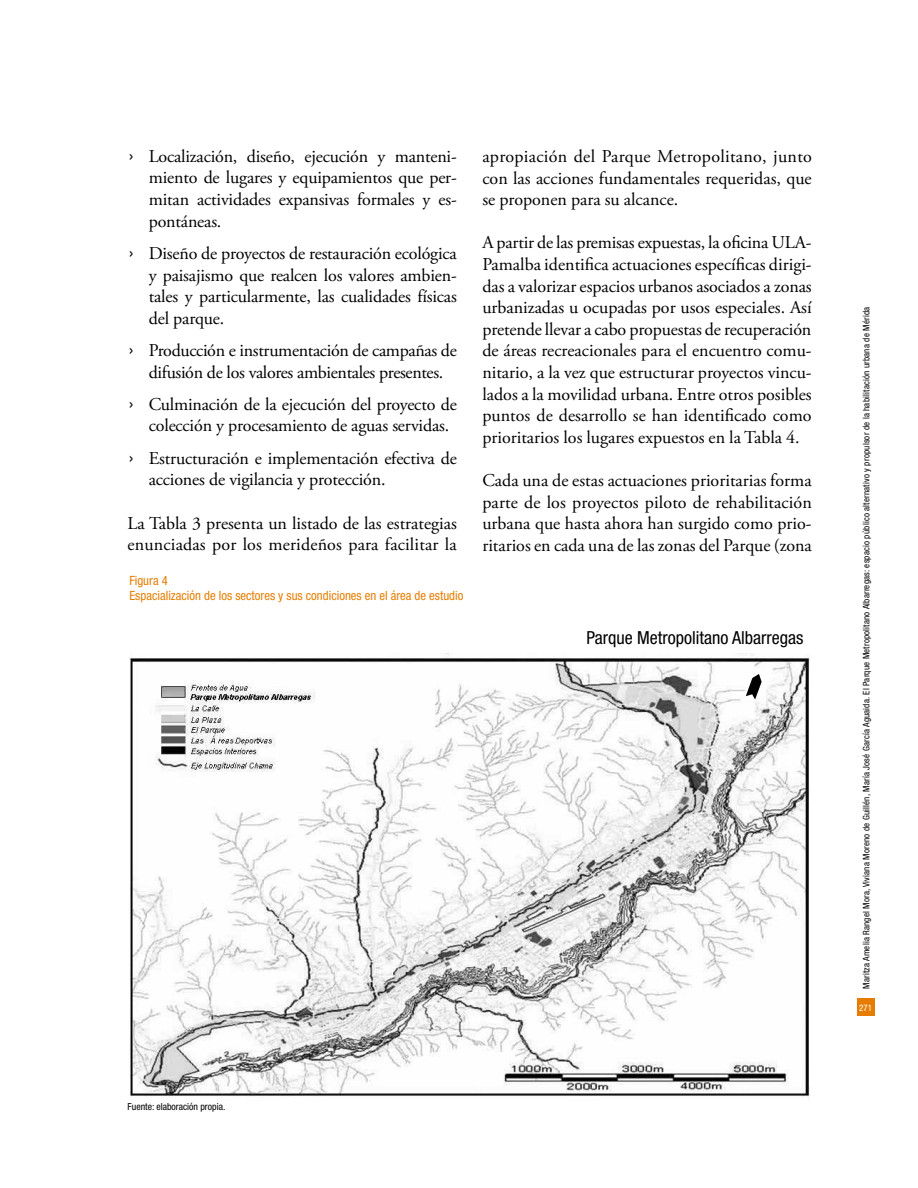
<style>
.page{position:relative;width:918px;height:1188px;background:#fff}
.page>*{position:absolute;margin:0;border:0;box-sizing:border-box;transform-origin:0 0}
.t1{font:18px/21.6px "Adobe Garamond Pro";letter-spacing:-.01em;color:#000;text-align:justify}
.t2{font:18px/21.6px "Adobe Garamond Pro";letter-spacing:.01em;color:#000}
.t3{font:condensed 18px "Helvetica Neue";color:#000}
.t4{font:condensed 12.75px/15.3px "Helvetica Neue";color:#e67d00}
.t5{font:condensed 9.75px "Helvetica Neue";color:#000}
.t6{font:condensed 9px "Helvetica Neue";letter-spacing:.02em;color:#000}
.t7{font:condensed 9px "Helvetica Neue";color:#fff}
.s1{font-family:"Helvetica Neue";font-stretch:condensed}
</style>
<div class="page">
<div style="left:857px;top:999px;width:17px;height:17px;background:#e67d00"></div>
<img style="left:129px;top:654px;width:681px;height:444px">
<svg style="left:746px;top:674px;width:16px;height:26px"></svg>
<p class="t1" style="left:149px;top:146px;width:310px;text-indent:-19px"><span class="s1">›</span> Localización, diseño, ejecución y manteni&shy;miento de lugares y equipamientos que per&shy;mitan actividades expansivas formales y es&shy;pontáneas.</p>
<p class="t1" style="left:149px;top:243px;width:310px;text-indent:-19px"><span class="s1">›</span> Diseño de proyectos de restauración ecológica y paisajismo que realcen los valores ambien&shy;tales y particularmente, las cualidades físicas del parque.</p>
<p class="t1" style="left:129px;top:340px;width:329px;text-align:center"><span class="s1">›</span> Producción e instrumentación de campañas de difusión de los valores ambientales presentes.</p>
<p class="t1" style="left:149px;top:394px;width:310px;text-indent:-19px"><span class="s1">›</span> Culminación de la ejecución del proyecto de colección y procesamiento de aguas servidas.</p>
<p class="t1" style="left:149px;top:448px;width:310px;text-indent:-19px"><span class="s1">›</span> Estructuración e implementación efectiva de acciones de vigilancia y protección.</p>
<p class="t2" style="left:128px;top:513px;width:331px">La Tabla 3 presenta un listado de las estrategias enunciadas por los merideños para facilitar la</p>
<p class="t4" style="left:129px;top:573px;width:336px">Figura 4<br>Espacialización de los sectores y sus condiciones en el área de estudio</p>
<p class="t1" style="left:482px;top:146px;width:331px">apropiación del Parque Metropolitano, junto con las acciones fundamentales requeridas, que se proponen para su alcance.</p>
<p class="t1" style="left:482px;top:232px;width:331px">A partir de las premisas expuestas, la oficina ULA-Pamalba identifica actuaciones específicas dirigi&shy;das a valorizar espacios urbanos asociados a zonas urbanizadas u ocupadas por usos especiales. Así pretende llevar a cabo propuestas de recuperación de áreas recreacionales para el encuentro comu&shy;nitario, a la vez que estructurar proyectos vincu&shy;lados a la movilidad urbana. Entre otros posibles puntos de desarrollo se han identificado como prioritarios los lugares expuestos en la Tabla 4.</p>
<p class="t1" style="left:482px;top:470px;width:331px">Cada una de estas actuaciones prioritarias forma parte de los proyectos piloto de rehabilitación urbana que hasta ahora han surgido como prio&shy;ritarios en cada una de las zonas del Parque (zona</p>
<p class="t3" style="left:587px;top:627px;width:218px">Parque Metropolitano Albarregas</p>
<p class="t5" style="left:128px;top:1101px;width:99px">Fuente: elaboración propia.</p>
<p class="t6" style="left:861px;top:989px;width:683px;rotate:-90deg">Maritza Amelia Rangel Mora, Viviana Moreno de Guillén, María José García Aguaida. El Parque Metropolitano Albarregas: espacio público alternativo y propulsor de la habilitación urbana de Mérida</p>
<p class="t7" style="left:859px;top:1003px;width:14px">271</p>
</div>
